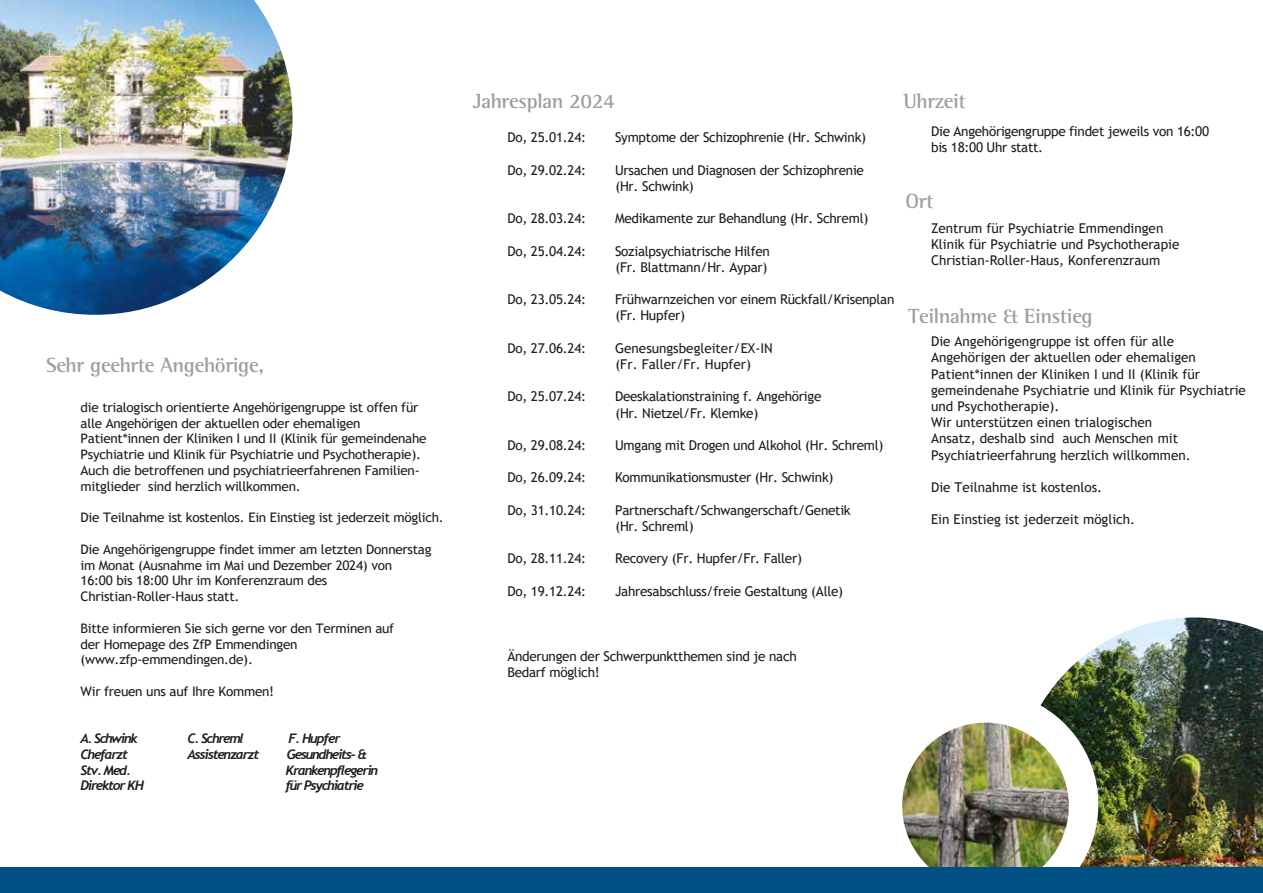
<style>
.page{position:relative;width:1263px;height:893px;background:#fff}
.page>*{position:absolute;margin:0;border:0;box-sizing:border-box;transform-origin:0 0}
.t1{font:700 21px "Rotis Semi Serif Std";letter-spacing:-.02em;color:#9d9d9c}
.t2{font:13.5px/16.2px "Trebuchet MS";letter-spacing:-.02em;color:#1d1d1b}
.t3{font:13.5px/16.2px "Trebuchet MS";color:#1d1d1b}
.t4{font:13.2px/15.8px "Trebuchet MS";letter-spacing:-.02em;color:#1d1d1b}
.t5{font:italic 700 13.2px "Trebuchet";letter-spacing:-.09em;color:#1d1d1b}
</style>
<div class="page">
<img style="left:902px;top:723px;width:138px;height:144px">
<img style="left:1040px;top:617px;width:223px;height:250px">
<div style="left:0;top:867px;width:1263px;height:26px;background:#005084"></div>
<img style="left:0;top:0;width:292px;height:315px">
<h1 class="t1" style="left:46px;top:352px;width:219px">Sehr geehrte Angehörige,</h1>
<p class="t4" style="left:81px;top:399px;width:348px">die trialogisch orientierte Angehörigengruppe ist offen für alle Angehörigen der aktuellen oder ehemaligen Patient*innen der Kliniken I und II (Klinik für gemeindenahe Psychiatrie und Klinik für Psychiatrie und Psychotherapie).<br>Auch die betroffenen und psychiatrieerfahrenen Familien&shy;mitglieder sind herzlich willkommen.</p>
<p class="t4" style="left:81px;top:510px;width:365px">Die Teilnahme ist kostenlos. Ein Einstieg ist jederzeit möglich.</p>
<p class="t4" style="left:81px;top:541px;width:352px">Die Angehörigengruppe findet immer am letzten Donnerstag im Monat (Ausnahme im Mai und Dezember 2024) von<br>16:00 bis 18:00 Uhr im Konferenzraum des Christian-Roller-Haus statt.</p>
<p class="t4" style="left:81px;top:620px;width:315px">Bitte informieren Sie sich gerne vor den Terminen auf der Homepage des ZfP Emmendingen (www.zfp-emmendingen.de).</p>
<p class="t4" style="left:81px;top:683px;width:195px">Wir freuen uns auf Ihre Kommen!</p>
<p class="t5" style="left:81px;top:730px;width:59px">A. Schwink</p>
<p class="t5" style="left:187px;top:730px;width:58px">C. Schreml</p>
<p class="t5" style="left:288px;top:730px;width:54px">F. Hupfer</p>
<p class="t5" style="left:81px;top:746px;width:49px">Chefarzt</p>
<p class="t5" style="left:187px;top:746px;width:74px">Assistenzarzt</p>
<p class="t5" style="left:287px;top:746px;width:82px">Gesundheits- &amp;</p>
<p class="t5" style="left:81px;top:762px;width:52px">Stv. Med.</p>
<p class="t5" style="left:285px;top:762px;width:94px">Krankenpflegerin</p>
<p class="t5" style="left:81px;top:777px;width:65px">Direktor KH</p>
<p class="t5" style="left:285px;top:777px;width:80px">für Psychiatrie</p>
<h1 class="t1" style="left:473px;top:88px;width:143px">Jahresplan 2024</h1>
<p class="t2" style="left:507px;top:129px;width:80px">Do, 25.01.24:</p>
<p class="t2" style="left:615px;top:129px;width:253px">Symptome der Schizophrenie (Hr. Schwink)</p>
<p class="t2" style="left:507px;top:162px;width:80px">Do, 29.02.24:</p>
<p class="t2" style="left:615px;top:162px;width:250px">Ursachen und Diagnosen der Schizophrenie (Hr. Schwink)</p>
<p class="t2" style="left:507px;top:210px;width:80px">Do, 28.03.24:</p>
<p class="t2" style="left:615px;top:210px;width:255px">Medikamente zur Behandlung (Hr. Schreml)</p>
<p class="t2" style="left:507px;top:243px;width:80px">Do, 25.04.24:</p>
<p class="t2" style="left:615px;top:243px;width:156px">Sozialpsychiatrische Hilfen (Fr. Blattmann/Hr. Aypar)</p>
<p class="t2" style="left:507px;top:291px;width:80px">Do, 23.05.24:</p>
<p class="t2" style="left:615px;top:291px;width:281px">Frühwarnzeichen vor einem Rückfall/Krisenplan (Fr. Hupfer)</p>
<p class="t2" style="left:507px;top:340px;width:80px">Do, 27.06.24:</p>
<p class="t3" style="left:615px;top:340px;width:159px">Genesungsbegleiter/EX-IN (Fr. Faller/Fr. Hupfer)</p>
<p class="t2" style="left:507px;top:388px;width:80px">Do, 25.07.24:</p>
<p class="t2" style="left:615px;top:388px;width:208px">Deeskalationstraining f. Angehörige (Hr. Nietzel/Fr. Klemke)</p>
<p class="t2" style="left:507px;top:437px;width:80px">Do, 29.08.24:</p>
<p class="t2" style="left:615px;top:437px;width:270px">Umgang mit Drogen und Alkohol (Hr. Schreml)</p>
<p class="t2" style="left:507px;top:469px;width:80px">Do, 26.09.24:</p>
<p class="t2" style="left:615px;top:469px;width:220px">Kommunikationsmuster (Hr. Schwink)</p>
<p class="t2" style="left:507px;top:502px;width:80px">Do, 31.10.24:</p>
<p class="t2" style="left:615px;top:502px;width:237px">Partnerschaft/Schwangerschaft/Genetik (Hr. Schreml)</p>
<p class="t2" style="left:507px;top:550px;width:80px">Do, 28.11.24:</p>
<p class="t2" style="left:615px;top:550px;width:188px">Recovery (Fr. Hupfer/Fr. Faller)</p>
<p class="t2" style="left:507px;top:583px;width:80px">Do, 19.12.24:</p>
<p class="t2" style="left:615px;top:583px;width:230px">Jahresabschluss/freie Gestaltung (Alle)</p>
<h1 class="t1" style="left:903px;top:89px;width:64px">Uhrzeit</h1>
<p class="t2" style="left:931px;top:123px;width:280px">Die Angehörigengruppe findet jeweils von 16:00 bis 18:00 Uhr statt.</p>
<h1 class="t1" style="left:906px;top:188px;width:30px">Ort</h1>
<p class="t3" style="left:931px;top:220px;width:250px">Zentrum für Psychiatrie Emmendingen<br>Klinik für Psychiatrie und Psychotherapie<br>Christian-Roller-Haus, Konferenzraum</p>
<h1 class="t1" style="left:909px;top:304px;width:186px">Teilnahme &amp; Einstieg</h1>
<p class="t3" style="left:931px;top:333px;width:316px">Die Angehörigengruppe ist offen für alle Angehörigen der aktuellen oder ehemaligen Patient*innen der Kliniken I und II (Klinik für gemeindenahe Psychiatrie und Klinik für Psychiatrie und Psychotherapie).<br>Wir unterstützen einen trialogischen<br>Ansatz, deshalb sind auch Menschen mit Psychiatrieerfahrung herzlich willkommen.</p>
<p class="t3" style="left:931px;top:479px;width:173px">Die Teilnahme ist kostenlos.</p>
<p class="t3" style="left:931px;top:511px;width:206px">Ein Einstieg ist jederzeit möglich.</p>
<p class="t2" style="left:507px;top:648px;width:291px">Änderungen der Schwerpunktthemen sind je nach<br>Bedarf möglich!</p>
</div>
